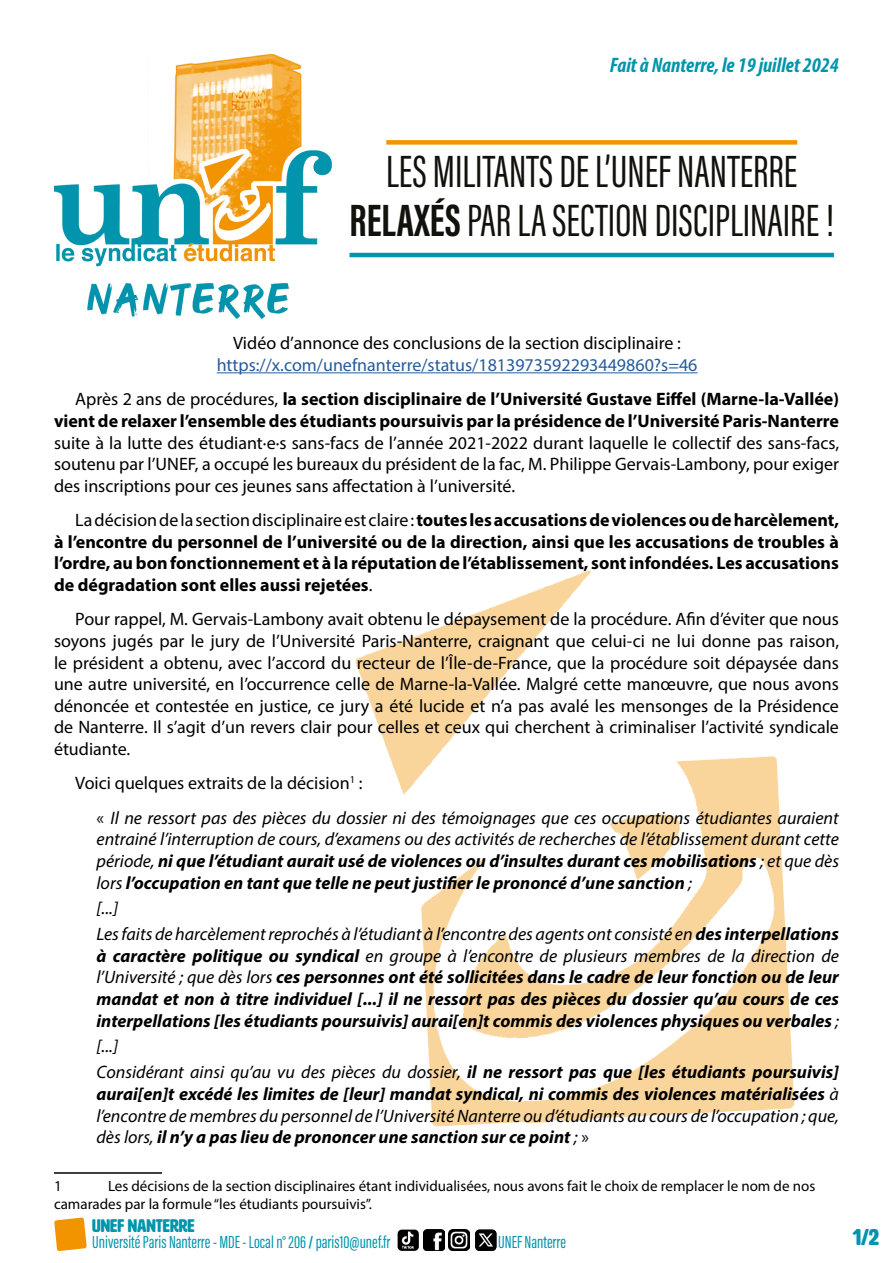
<style>
.page{position:relative;width:893px;height:1263px;background:#fff}
.page>*{position:absolute;margin:0;border:0;box-sizing:border-box;transform-origin:0 0}
.t1{font:46.5px/48.6px "Acumin Pro Extra Cond";color:#12110c;text-align:center}
.t2{font:22.5px "HWT Artz";color:#0095ac}
.t3{font:italic 700 condensed 21px "Myriad Pro";color:#0095ac}
.t4{font:18px/21.6px "Myriad Pro";color:#000;text-align:justify}
.t5{font:italic 700 18px/21.6px "Myriad Pro";color:#000;text-align:justify}
.t6{font:700 18px/21.6px "Myriad Pro";color:#000;text-align:center}
.t7{font:italic 18px/25.8px "Myriad Pro";color:#000}
.t8{font:18px "Acumin Pro Extra Cond";color:#0095ac}
.t9{font:18px "HWT Artz";color:#0095ac}
.t10{font:15px/18px "Myriad Pro";color:#000}
.s1{font-weight:700}
.s2{font-weight:400;color:#275b9b}
.s3{font-weight:400}
.s4{font-style:normal}
.s5{font-weight:400;font-style:normal}
</style>
<div class="page">
<img style="left:355px;top:570px;width:440px;height:557px">
<svg style="left:54px;top:1217px;width:33px;height:34px"></svg>
<img style="left:423px;top:1229px;width:21px;height:22px">
<img style="left:475px;top:1229px;width:21px;height:22px">
<img style="left:449px;top:1229px;width:21px;height:22px">
<img style="left:398px;top:1229px;width:21px;height:22px">
<hr style="left:217px;top:372px;width:480px;height:1px;background:#275b9b">
<hr style="left:54px;top:1172px;width:108px;height:2px;background:#000">
<div style="left:386px;top:140px;width:411px;height:5px;background:#f29400"></div>
<hr style="left:349px;top:253px;width:485px;height:4px;background:#0095ac">
<img style="left:54px;top:54px;width:268px;height:265px">
<svg style="left:322px;top:151px;width:10px;height:25px"></svg>
<p class="t3" style="left:610px;top:52px;width:231px">Fait à Nanterre, le 19 juillet 2024</p>
<h1 class="t1" style="left:350px;top:147px;width:486px">LES MILITANTS DE L’UNEF NANTERRE<br><span class="s1">RELAXÉS</span> PAR LA SECTION DISCIPLINAIRE !</h1>
<p class="t4" style="left:233px;top:332px;width:449px">Vidéo d’annonce des conclusions de la section disciplinaire :</p>
<p class="t6" style="left:75px;top:347px;width:765px;line-height:34.3px"><span class="s2">https://x.com/unefnanterre/status/1813973592293449860?s=46<br></span><span class="s3">Après 2 ans de procédures,</span> la section disciplinaire de l’Université Gustave Eiffel (Marne-la-Vallée)</p>
<p class="t6" style="left:54px;top:410px;width:786px">vient de relaxer l’ensemble des étudiants poursuivis par la présidence de l’Université Paris-Nanterre</p>
<p class="t4" style="left:54px;top:431px;width:787px">suite à la lutte des étudiant·e·s sans-facs de l’année 2021-2022 durant laquelle le collectif des sans-facs, soutenu par l’UNEF, a occupé les bureaux du président de la fac, M. Philippe Gervais-Lambony, pour exiger des inscriptions pour ces jeunes sans affectation à l’université.</p>
<p class="t6" style="left:54px;top:509px;width:786px;text-align:justify;text-indent:21px"><span class="s3">La décision de la section disciplinaire est claire :</span> toutes les accusations de violences ou de harcèlement, à l’encontre du personnel de l’université ou de la direction, ainsi que les accusations de troubles à l’ordre, au bon fonctionnement et à la réputation de l’établissement, sont infondées. Les accusations de dégradation sont elles aussi rejetées<span class="s3">.</span></p>
<p class="t4" style="left:54px;top:608px;width:786px;text-indent:21px">Pour rappel, M. Gervais-Lambony avait obtenu le dépaysement de la procédure. Afin d’éviter que nous soyons jugés par le jury de l’Université Paris-Nanterre, craignant que celui-ci ne lui donne pas raison, le président a obtenu, avec l’accord du recteur de l’Île-de-France, que la procédure soit dépaysée dans une autre université, en l’occurrence celle de Marne-la-Vallée. Malgré cette manœuvre, que nous avons dénoncée et contestée en justice, ce jury a été lucide et n’a pas avalé les mensonges de la Présidence de Nanterre. Il s’agit d’un revers clair pour celles et ceux qui cherchent à criminaliser l’activité syndicale étudiante.</p>
<p class="t7" style="left:97px;top:766px;width:744px;line-height:34.3px;text-indent:-21px"><span class="s4">Voici quelques extraits de la décision</span><sup>1</sup> <span class="s4">:<br>«</span> Il ne ressort pas des pièces du dossier ni des témoignages que ces occupations étudiantes auraient</p>
<p class="t5" style="left:97px;top:828px;width:744px"><span class="s3">entrainé l’interruption de cours, d’examens ou des activités de recherches de l’établissement durant cette période,</span> ni que l’étudiant aurait usé de violences ou d’insultes durant ces mobilisations <span class="s3">; et que dès lors</span> l’occupation en tant que telle ne peut justifier le prononcé d’une sanction <span class="s3">;</span></p>
<p class="t7" style="left:97px;top:895px;width:744px">[...]<br>Les faits de harcèlement reprochés à l’étudiant à l’encontre des agents ont consisté en <span class="s1">des interpellations</span></p>
<p class="t5" style="left:97px;top:944px;width:744px">à caractère politique ou syndical <span class="s3">en groupe à l’encontre de plusieurs membres de la direction de l’Université ; que dès lors</span> ces personnes ont été sollicitées dans le cadre de leur fonction ou de leur mandat et non à titre individuel [...] il ne ressort pas des pièces du dossier qu’au cours de ces interpellations [les étudiants poursuivis] aurai[en]t commis des violences physiques ou verbales <span class="s3">;</span></p>
<p class="t7" style="left:97px;top:1033px;width:744px">[...]<br>Considérant ainsi qu’au vu des pièces du dossier, <span class="s1">il ne ressort pas que [les étudiants poursuivis]</span></p>
<p class="t5" style="left:97px;top:1082px;width:744px">aurai[en]t excédé les limites de [leur] mandat syndical, ni commis des violences matérialisées <span class="s3">à l’encontre de membres du personnel de l’Université Nanterre ou d’étudiants au cours de l’occupation ; que, dès lors,</span> il n’y a pas lieu de prononcer une sanction sur ce point <span class="s3">;</span> <span class="s5">»</span></p>
<p class="t10" style="left:54px;top:1177px;width:9px">1</p>
<p class="t10" style="left:54px;top:1177px;width:763px;text-indent:54px">Les décisions de la section disciplinaires étant individualisées, nous avons fait le choix de remplacer le nom de nos camarades par la formule “les étudiants poursuivis”.</p>
<p class="t9" style="left:92px;top:1216px;width:104px">UNEF NANTERRE</p>
<p class="t8" style="left:92px;top:1231px;width:300px">Université Paris Nanterre - MDE - Local n° 206 <span class="s1">/</span> paris10@unef.fr</p>
<p class="t8" style="left:498px;top:1231px;width:69px">UNEF Nanterre</p>
<p class="t2" style="left:853px;top:1225px;width:28px">1/2</p>
</div>
